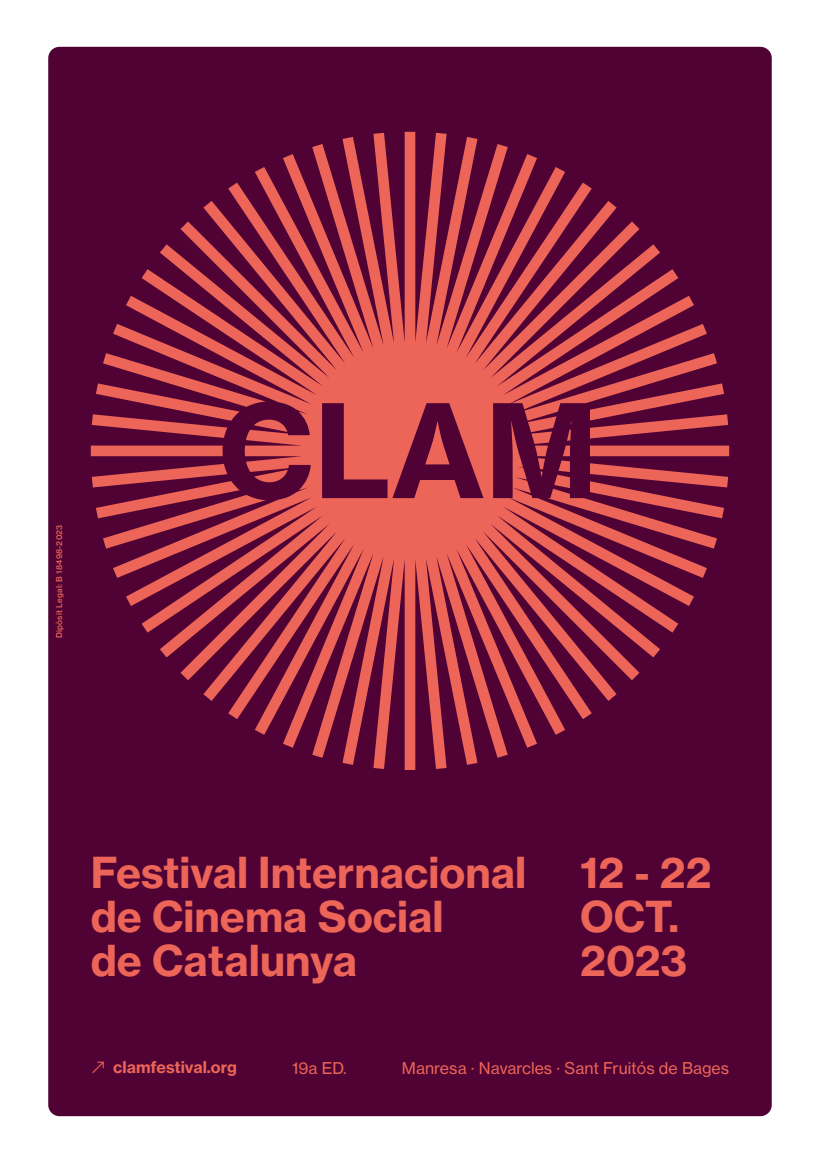
<style>
.page{position:relative;width:820px;height:1163px;background:#fff}
.page>*{position:absolute;margin:0;border:0;box-sizing:border-box;transform-origin:0 0}
.t1{font:42px/44px "N Haas Grotesk TX Pro 75 Bd";color:#ec6558}
.t2{font:16px "N Haas Grotesk TX Pro 55 Rg";color:#ec6558}
.t3{font:16px "N Haas Grotesk TX Pro 75 Bd";color:#ec6558}
.t4{font:8px "N Haas Grotesk TX Pro 65 Md";letter-spacing:.025em;color:#ec6558}
.s1{font-family:"GT America"}
</style>
<div class="page">
<div style="left:48px;top:47px;width:723px;height:1068px;background:#4f0233;border-radius:11px"></div>
<svg style="left:91px;top:132px;width:638px;height:637px"></svg>
<p class="t4" style="left:54px;top:638px;width:115px;rotate:-90deg">Dipòsit Legal: B 18498-2023</p>
<p class="t1" style="left:91px;top:850px;width:437px">Festival Internacional de Cinema Social<br>de Catalunya</p>
<p class="t1" style="left:580px;top:850px;width:133px">12 - 22<br>OCT.<br>2023</p>
<p class="t3" style="left:91px;top:1057px;width:147px"><span class="s1">↗</span> clamfestival.org</p>
<p class="t2" style="left:292px;top:1057px;width:56px">19a ED.</p>
<p class="t2" style="left:402px;top:1057px;width:328px">Manresa · Navarcles · Sant Fruitós de Bages</p>
</div>
